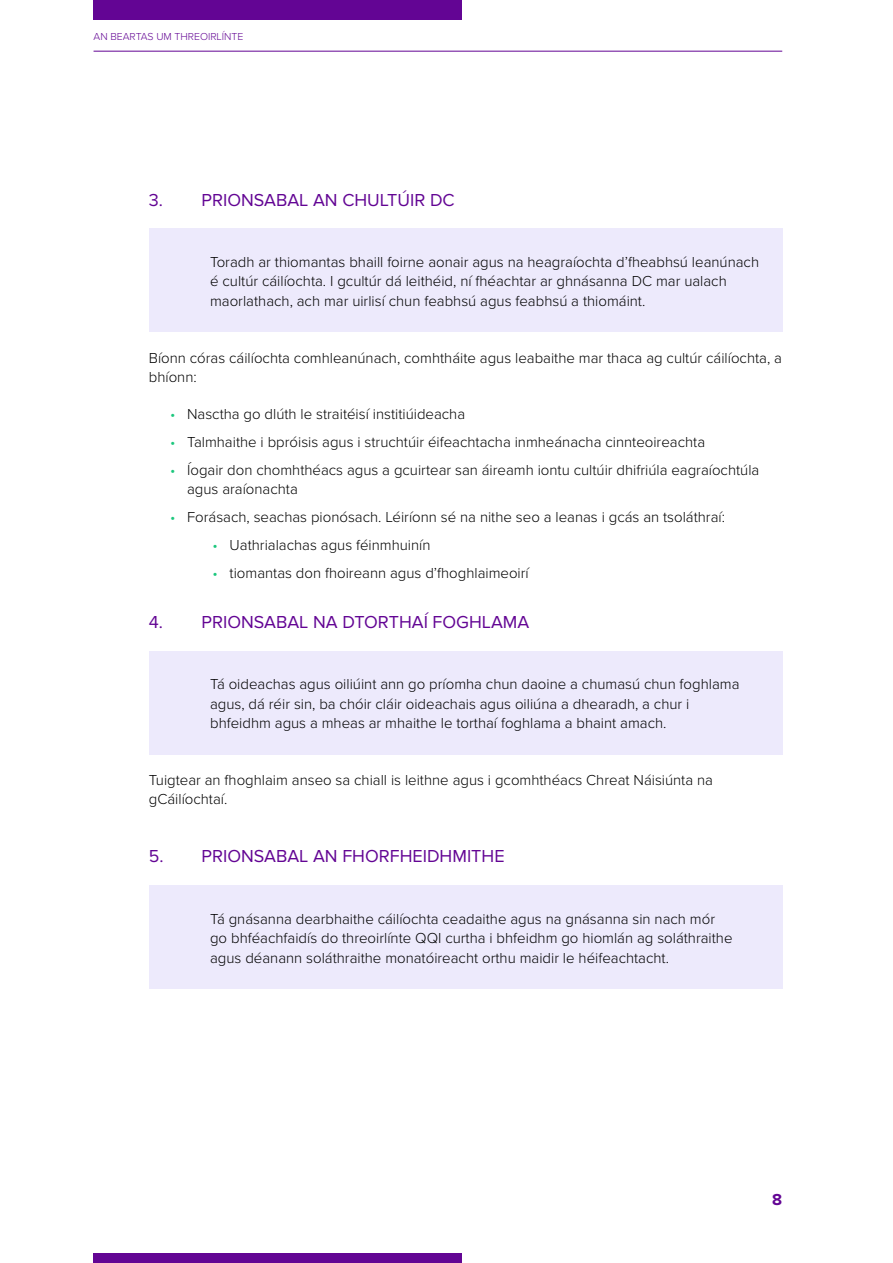
<style>
.page{position:relative;width:893px;height:1263px;background:#fff}
.page>*{position:absolute;margin:0;border:0;box-sizing:border-box;transform-origin:0 0}
.t1{font:18px "Proxima Nova";color:#630594}
.t2{font:700 16.5px "Proxima Nova";color:#630594}
.t3{font:300 15px/19.5px "Proxima Nova";color:#000}
.t4{font:300 10.5px "Proxima Nova";color:#630594}
.s1{color:#1cc77d}
</style>
<div class="page">
<div style="left:94px;top:0;width:368px;height:19px;background:#630594"></div>
<div style="left:94px;top:1253px;width:368px;height:10px;background:#630594"></div>
<hr style="left:94px;top:51px;width:688px;height:1px;background:#630594">
<div style="left:149px;top:229px;width:633px;height:103px;background:#edeafc"></div>
<div style="left:149px;top:651px;width:633px;height:103px;background:#edeafc"></div>
<div style="left:149px;top:885px;width:633px;height:104px;background:#edeafc"></div>
<p class="t4" style="left:94px;top:29px;width:151px">AN BEARTAS UM THREOIRLÍNTE</p>
<p class="t1" style="left:149px;top:189px;width:307px">3. PRIONSABAL AN CHULTÚIR DC</p>
<p class="t3" style="left:210px;top:251px;width:550px">Toradh ar thiomantas bhaill foirne aonair agus na heagraíochta d’fheabhsú leanúnach é cultúr cáilíochta. I gcultúr dá leithéid, ní fhéachtar ar ghnásanna DC mar ualach maorlathach, ach mar uirlisí chun feabhsú agus feabhsú a thiomáint.</p>
<p class="t3" style="left:149px;top:347px;width:635px">Bíonn córas cáilíochta comhleanúnach, comhtháite agus leabaithe mar thaca ag cultúr cáilíochta, a bhíonn:</p>
<p class="t3" style="left:170px;top:403px;width:297px"><span class="s1">•</span> Nasctha go dlúth le straitéisí institiúideacha</p>
<p class="t3" style="left:170px;top:431px;width:537px"><span class="s1">•</span> Talmhaithe i bpróisis agus i struchtúir éifeachtacha inmheánacha cinnteoireachta</p>
<p class="t3" style="left:187px;top:459px;width:574px;text-indent:-17px"><span class="s1">•</span> Íogair don chomhthéacs agus a gcuirtear san áireamh iontu cultúir dhifriúla eagraíochtúla agus araíonachta</p>
<p class="t3" style="left:170px;top:507px;width:556px"><span class="s1">•</span> Forásach, seachas pionósach. Léiríonn sé na nithe seo a leanas i gcás an tsoláthraí:</p>
<p class="t3" style="left:213px;top:535px;width:219px"><span class="s1">•</span> Uathrialachas agus féinmhuinín</p>
<p class="t3" style="left:213px;top:563px;width:318px"><span class="s1">•</span> tiomantas don fhoireann agus d’fhoghlaimeoirí</p>
<p class="t1" style="left:149px;top:611px;width:382px">4. PRIONSABAL NA DTORTHAÍ FOGHLAMA</p>
<p class="t3" style="left:210px;top:673px;width:531px">Tá oideachas agus oiliúint ann go príomha chun daoine a chumasú chun foghlama agus, dá réir sin, ba chóir cláir oideachais agus oiliúna a dhearadh, a chur i bhfeidhm agus a mheas ar mhaithe le torthaí foghlama a bhaint amach.</p>
<p class="t3" style="left:149px;top:769px;width:566px">Tuigtear an fhoghlaim anseo sa chiall is leithne agus i gcomhthéacs Chreat Náisiúnta na gCáilíochtaí.</p>
<p class="t1" style="left:149px;top:846px;width:357px">5. PRIONSABAL AN FHORFHEIDHMITHE</p>
<p class="t3" style="left:210px;top:908px;width:524px">Tá gnásanna dearbhaithe cáilíochta ceadaithe agus na gnásanna sin nach mór go bhféachfaidís do threoirlínte QQI curtha i bhfeidhm go hiomlán ag soláthraithe agus déanann soláthraithe monatóireacht orthu maidir le héifeachtacht.</p>
<p class="t2" style="left:772px;top:1189px;width:11px">8</p>
</div>
